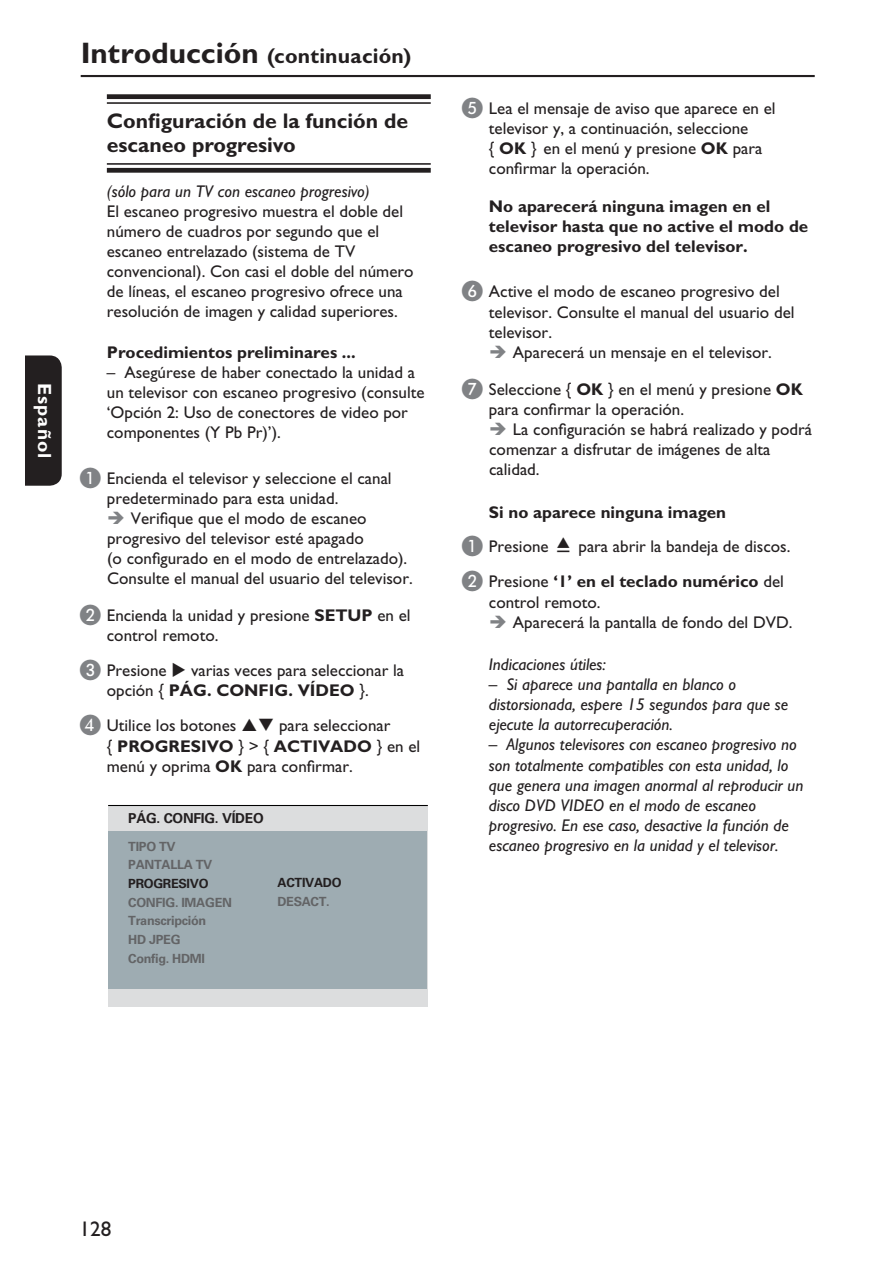
<style>
.page{position:relative;width:893px;height:1263px;background:#fff}
.page>*{position:absolute;margin:0;border:0;box-sizing:border-box;transform-origin:0 0}
.t1{font:700 21.15px/24.5px "Gill Sans Std";color:#231f20}
.t2{font:21.15px "Gill Sans Std";color:#231f20}
.t3{font:700 19.05px "Gill Sans Std";letter-spacing:.05em;color:#fff}
.t4{font:16.95px/20.1px "Gill Sans Std";color:#231f20}
.t5{font:italic 16.95px/20.1px "Gill Sans Std";color:#231f20}
.t6{font:700 16.95px/20.1px "Gill Sans Std";color:#231f20}
.t7{font:700 13.65px "Univers";letter-spacing:-.015em;color:#231f20}
.t8{font:700 12.6px/18.8px "Univers";letter-spacing:-.025em;color:#636466}
.t9{font:700 12.6px "Univers";letter-spacing:-.025em;color:#231f20}
.s1{font-size:29.7px}
.s2{font-family:"Philips Pi Roman";font-size:21.15px;color:#808285}
.s3{font-weight:700}
.s4{font-family:"Philips Pi Roman";font-weight:400;font-size:21.15px;color:#808285}
.s5{font-weight:400}
</style>
<div class="page">
<div style="left:25px;top:355px;width:37px;height:131px;background:#231f20"></div>
<hr style="left:81px;top:75px;width:734px;height:2px;background:#231f20">
<div style="left:107px;top:94px;width:324px;height:5px;background:#231f20"></div>
<hr style="left:107px;top:102px;width:324px;height:2px;background:#231f20">
<hr style="left:107px;top:163px;width:324px;height:2px;background:#231f20">
<div style="left:107px;top:168px;width:324px;height:5px;background:#231f20"></div>
<div style="left:108px;top:806px;width:320px;height:201px;background:#dcddde"></div>
<div style="left:109px;top:831px;width:318px;height:158px;background:#9eacb2"></div>
<hr style="left:108px;top:805px;width:320px;height:1px;background:#000">
<p class="t3" style="left:51px;top:383px;width:76px;rotate:90deg">Español</p>
<p class="t1" style="left:81px;top:46px;width:332px"><span class="s1">Introducción</span> (continuación)</p>
<p class="t1" style="left:107px;top:111px;width:303px">Configuración de la función de escaneo progresivo</p>
<p class="t5" style="left:107px;top:183px;width:264px">(sólo para un TV con escaneo progresivo)</p>
<p class="t4" style="left:107px;top:203px;width:308px">El escaneo progresivo muestra el doble del número de cuadros por segundo que el escaneo entrelazado (sistema de TV convencional). Con casi el doble del número de líneas, el escaneo progresivo ofrece una resolución de imagen y calidad superiores.</p>
<p class="t6" style="left:107px;top:344px;width:250px">Procedimientos preliminares ...</p>
<p class="t4" style="left:107px;top:364px;width:319px">– Asegúrese de haber conectado la unidad a un televisor con escaneo progresivo (consulte ‘Opción 2: Uso de conectores de video por componentes (Y Pb Pr)’).</p>
<p class="t4" style="left:107px;top:470px;width:286px;text-indent:-27px"><span class="s2">A</span> Encienda el televisor y seleccione el canal predeterminado para esta unidad.</p>
<p class="t4" style="left:107px;top:510px;width:307px;text-indent:24px">Verifique que el modo de escaneo progresivo del televisor esté apagado<br>(o configurado en el modo de entrelazado).<br>Consulte el manual del usuario del televisor.</p>
<p class="t4" style="left:107px;top:607px;width:305px;text-indent:-27px"><span class="s2">B</span> Encienda la unidad y presione <span class="s3">SETUP</span> en el control remoto.</p>
<p class="t4" style="left:80px;top:662px;width:88px"><span class="s2">C</span> Presione</p>
<p class="t4" style="left:107px;top:662px;width:299px;text-indent:84px">varias veces para seleccionar la opción { <span class="s3">PÁG. CONFIG. VÍDEO</span> }.</p>
<p class="t4" style="left:80px;top:717px;width:158px"><span class="s2">D</span> Utilice los botones</p>
<p class="t4" style="left:107px;top:717px;width:315px;text-indent:172px">para seleccionar<br>{ <span class="s3">PROGRESIVO</span> } &gt; { <span class="s3">ACTIVADO</span> } en el menú y oprima <span class="s3">OK</span> para confirmar.</p>
<p class="t7" style="left:128px;top:814px;width:137px">PÁG. CONFIG. VÍDEO</p>
<p class="t8" style="left:128px;top:838px;width:86px">TIPO TV<br>PANTALLA TV</p>
<p class="t9" style="left:128px;top:879px;width:82px">PROGRESIVO</p>
<p class="t8" style="left:128px;top:894px;width:105px">CONFIG. IMAGEN<br>Transcripción<br>HD JPEG<br>Config. HDMI</p>
<p class="t9" style="left:278px;top:878px;width:65px">ACTIVADO</p>
<p class="t8" style="left:277px;top:893px;width:54px">DESACT.</p>
<p class="t4" style="left:489px;top:100px;width:288px;text-indent:-27px"><span class="s2">E</span> Lea el mensaje de aviso que aparece en el televisor y, a continuación, seleccione<br>{ <span class="s3">OK</span> } en el menú y presione <span class="s3">OK</span> para confirmar la operación.</p>
<p class="t6" style="left:489px;top:198px;width:321px">No aparecerá ninguna imagen en el televisor hasta que no active el modo de escaneo progresivo del televisor.</p>
<p class="t4" style="left:489px;top:284px;width:307px;text-indent:-27px"><span class="s2">F</span> Active el modo de escaneo progresivo del televisor. Consulte el manual del usuario del televisor.</p>
<p class="t4" style="left:462px;top:336px;width:343px;line-height:36.8px;text-indent:51px">Aparecerá un mensaje en el televisor.<br><span class="s2">G</span> Seleccione { <span class="s3">OK</span> } en el menú y presione <span class="s3">OK</span></p>
<p class="t4" style="left:489px;top:401px;width:197px">para confirmar la operación.</p>
<p class="t4" style="left:513px;top:421px;width:301px">La configuración se habrá realizado y podrá</p>
<p class="t4" style="left:489px;top:441px;width:283px">comenzar a disfrutar de imágenes de alta</p>
<p class="t4" style="left:489px;top:461px;width:52px">calidad.</p>
<p class="t6" style="left:462px;top:496px;width:266px;line-height:35px;text-indent:27px">Si no aparece ninguna imagen<br><span class="s4">A</span> <span class="s5">Presione</span></p>
<p class="t4" style="left:462px;top:531px;width:330px;line-height:35px;text-indent:117px">para abrir la bandeja de discos.<br><span class="s2">B</span> Presione <span class="s3">‘1’ en el teclado numérico</span> del</p>
<p class="t4" style="left:513px;top:594px;width:281px;text-indent:-24px">control remoto.<br>Aparecerá la pantalla de fondo del DVD.</p>
<p class="t5" style="left:489px;top:656px;width:119px">Indicaciones útiles:</p>
<p class="t5" style="left:489px;top:676px;width:301px">– Si aparece una pantalla en blanco o distorsionada, espere 15 segundos para que se ejecute la autorrecuperación.</p>
<p class="t5" style="left:489px;top:737px;width:316px">– Algunos televisores con escaneo progresivo no son totalmente compatibles con esta unidad, lo que genera una imagen anormal al reproducir un disco DVD VIDEO en el modo de escaneo progresivo. En ese caso, desactive la función de escaneo progresivo en la unidad y el televisor.</p>
<p class="t2" style="left:79px;top:1222px;width:33px">128</p>
</div>
